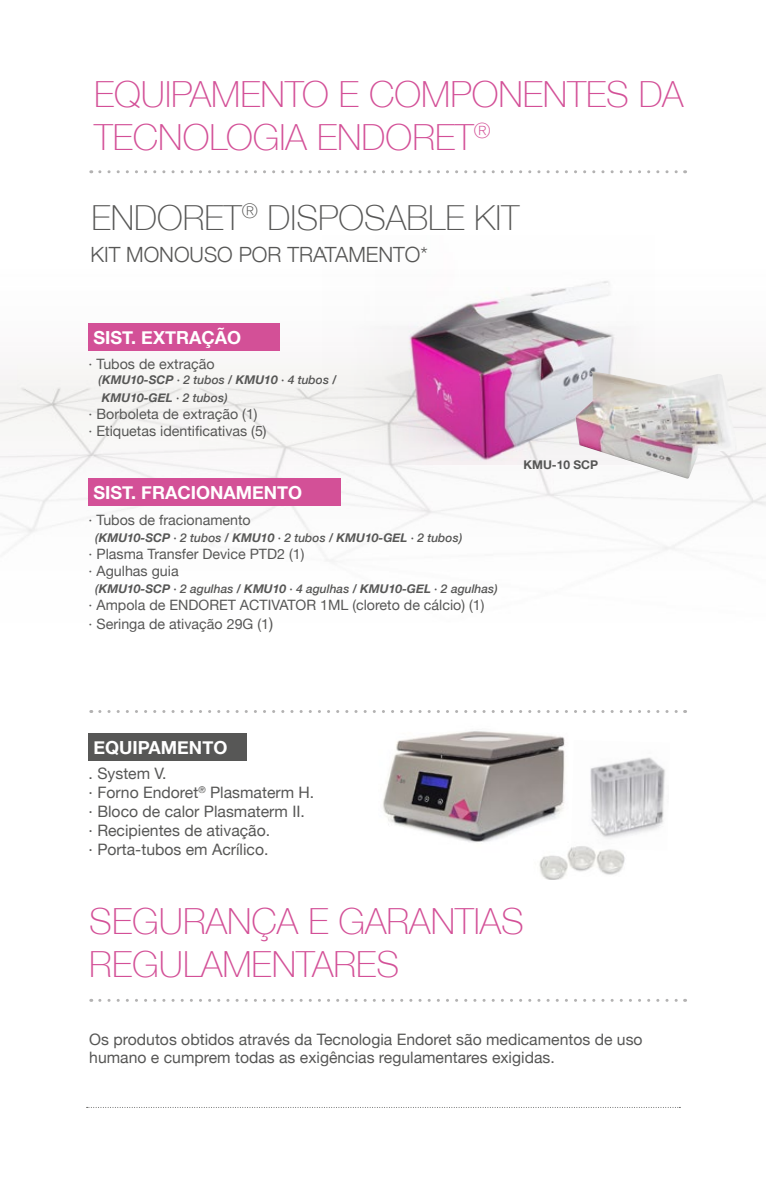
<style>
.page{position:relative;width:766px;height:1191px;background:#fff}
.page>*{position:absolute;margin:0;border:0;box-sizing:border-box;transform-origin:0 0}
.t1{font:100 36px/43.2px "Helvetica Neue";color:#d35097}
.t2{font:100 34.5px "Helvetica Neue";color:#575756}
.t3{font:300 21px "Helvetica Neue";color:#575756}
.t4{font:700 18px "Helvetica Neue";color:#fff}
.t5{font:15.75px/18.9px "Helvetica Neue";color:#575756}
.t6{font:14.25px/17.1px "Helvetica Neue";color:#575756}
.t7{font:italic 500 12px/17.1px "Helvetica Neue";color:#575756}
.t8{font:700 12px "Helvetica Neue";color:#575756}
.s1{font-weight:700}
.s2{font-size:15.75px}
</style>
<div class="page">
<img style="left:0;top:170px;width:765px;height:578px">
<svg style="left:100px;top:999px;width:585px;height:2px"></svg>
<svg style="left:100px;top:170px;width:585px;height:3px"></svg>
<svg style="left:100px;top:710px;width:585px;height:3px"></svg>
<svg style="left:87px;top:1107px;width:593px;height:1px"></svg>
<div style="left:88px;top:733px;width:158px;height:27px;background:#575756"></div>
<div style="left:88px;top:323px;width:191px;height:27px;background:#d35097"></div>
<div style="left:88px;top:479px;width:252px;height:27px;background:#d35097"></div>
<img style="left:362px;top:716px;width:239px;height:127px">
<img style="left:322px;top:236px;width:332px;height:228px">
<svg style="left:411px;top:337px;width:327px;height:142px"></svg>
<img style="left:575px;top:371px;width:163px;height:108px">
<img style="left:533px;top:833px;width:92px;height:47px">
<img style="left:571px;top:740px;width:98px;height:110px">
<h1 class="t1" style="left:94px;top:71px;width:590px">EQUIPAMENTO E COMPONENTES DA<br>TECNOLOGIA ENDORET<sup>®</sup></h1>
<h2 class="t2" style="left:91px;top:191px;width:429px">ENDORET<sup>®</sup> DISPOSABLE KIT</h2>
<h3 class="t3" style="left:90px;top:237px;width:339px">KIT MONOUSO POR TRATAMENTO*</h3>
<p class="t4" style="left:94px;top:321px;width:149px">SIST. EXTRAÇÃO</p>
<p class="t6" style="left:89px;top:355px;width:127px">· Tubos de extração</p>
<p class="t7" style="left:99px;top:371px;width:239px">(<span class="s1">KMU10-SCP</span> · 2 tubos / <span class="s1">KMU10</span> · 4 tubos /<br><span class="s1">KMU10-GEL</span> · 2 tubos)</p>
<p class="t6" style="left:89px;top:404px;width:179px">· Borboleta de extração (1)<br>· Etiquetas identificativas (5)</p>
<p class="t4" style="left:94px;top:477px;width:210px">SIST. FRACIONAMENTO</p>
<p class="t6" style="left:89px;top:510px;width:164px">· Tubos de fracionamento</p>
<p class="t7" style="left:95px;top:528px;width:368px">(<span class="s1">KMU10-SCP</span> · 2 tubos / <span class="s1">KMU10</span> · 2 tubos / <span class="s1">KMU10-GEL</span> · 2 tubos)</p>
<p class="t6" style="left:89px;top:544px;width:217px">· Plasma Transfer Device PTD2 (1) · Agulhas guia</p>
<p class="t7" style="left:95px;top:579px;width:404px">(<span class="s1">KMU10-SCP</span> · 2 agulhas / <span class="s1">KMU10</span> · 4 agulhas / <span class="s1">KMU10-GEL</span> · 2 agulhas)</p>
<p class="t6" style="left:89px;top:595px;width:397px;line-height:18.9px">· Ampola de ENDORET ACTIVATOR 1ML (cloreto de cálcio) (1) · Seringa de ativação 29G (1<span class="s2">)</span></p>
<p class="t8" style="left:523px;top:454px;width:76px">KMU-10 SCP</p>
<p class="t4" style="left:94px;top:731px;width:135px">EQUIPAMENTO</p>
<p class="t5" style="left:89px;top:763px;width:227px">. System V.<br>· Forno Endoret<sup>®</sup> Plasmaterm H. · Bloco de calor Plasmaterm II.<br>· Recipientes de ativação.<br>· Porta-tubos em Acrílico.</p>
<h1 class="t1" style="left:89px;top:898px;width:436px">SEGURANÇA E GARANTIAS<br>REGULAMENTARES</h1>
<p class="t5" style="left:89px;top:1028px;width:554px">Os produtos obtidos através da Tecnologia Endoret são medicamentos de uso humano e cumprem todas as exigências regulamentares exigidas.</p>
</div>
